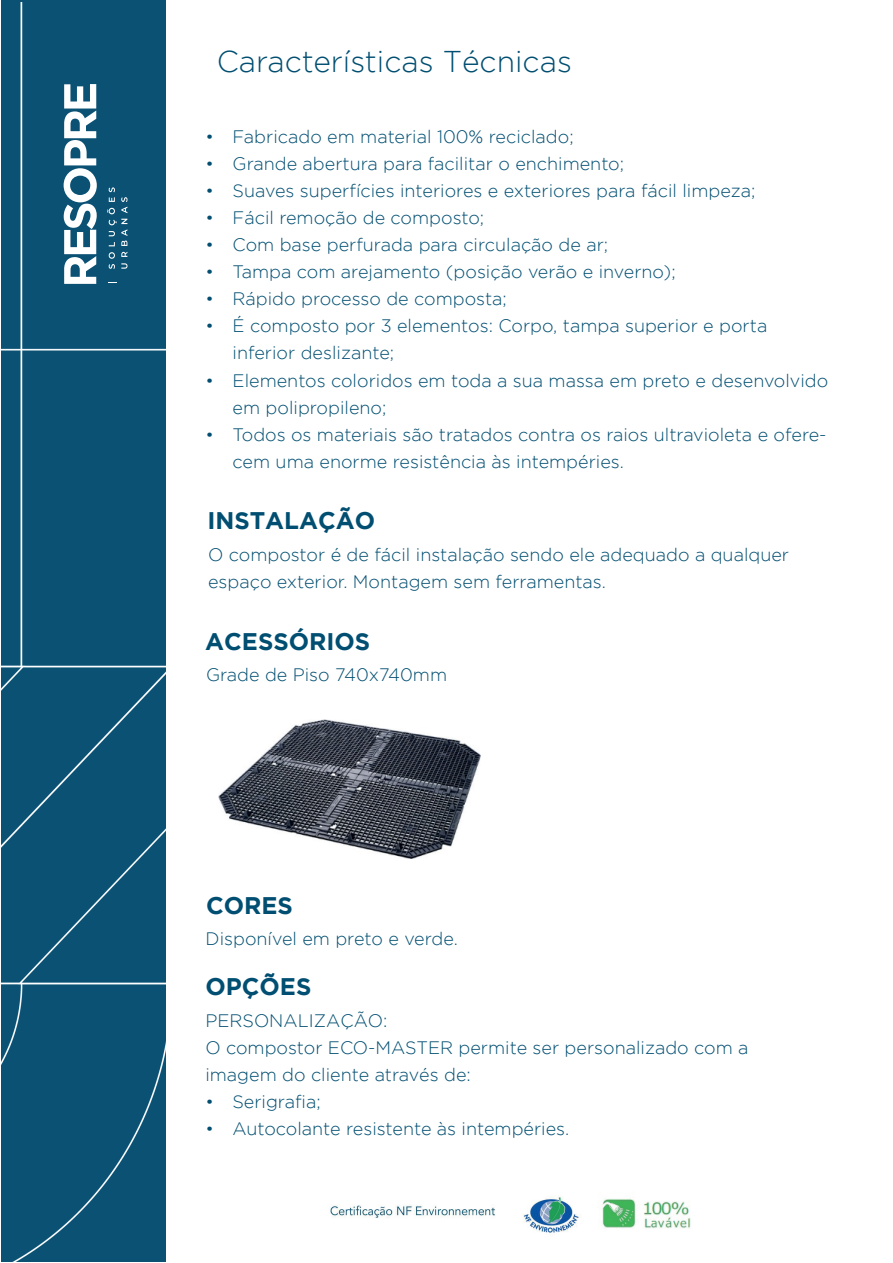
<style>
.page{position:relative;width:893px;height:1263px;background:#fff}
.page>*{position:absolute;margin:0;border:0;box-sizing:border-box;transform-origin:0 0}
.t1{font:300 30px "Gotham";color:#004e71}
.t2{font:700 24px "Gotham";color:#004e71}
.t3{font:300 18px/27px "Gotham";color:#004e71}
</style>
<div class="page">
<div style="left:1px;top:3px;width:165px;height:1259px;background:#0a5174"></div>
<svg style="left:109px;top:252px;width:6px;height:17px"></svg>
<svg style="left:121px;top:263px;width:6px;height:6px"></svg>
<svg style="left:121px;top:252px;width:6px;height:5px"></svg>
<svg style="left:107px;top:187px;width:20px;height:59px"></svg>
<svg style="left:64px;top:84px;width:33px;height:200px"></svg>
<img style="left:218px;top:719px;width:263px;height:140px">
<img style="left:329px;top:1197px;width:252px;height:38px">
<img style="left:602px;top:1199px;width:89px;height:30px">
<h1 class="t1" style="left:217px;top:45px;width:357px">Características Técnicas</h1>
<p class="t3" style="left:206px;top:123px;width:370px">• Fabricado em material 100% reciclado;</p>
<p class="t3" style="left:206px;top:150px;width:420px">• Grande abertura para facilitar o enchimento;</p>
<p class="t3" style="left:206px;top:177px;width:551px">• Suaves superfícies interiores e exteriores para fácil limpeza;</p>
<p class="t3" style="left:206px;top:204px;width:280px">• Fácil remoção de composto;</p>
<p class="t3" style="left:206px;top:231px;width:404px">• Com base perfurada para circulação de ar;</p>
<p class="t3" style="left:206px;top:258px;width:472px">• Tampa com arejamento (posição verão e inverno);</p>
<p class="t3" style="left:206px;top:285px;width:303px">• Rápido processo de composta;</p>
<p class="t3" style="left:233px;top:312px;width:536px;text-indent:-27px">• É composto por 3 elementos: Corpo, tampa superior e porta inferior deslizante;</p>
<p class="t3" style="left:233px;top:366px;width:597px;text-indent:-27px">• Elementos coloridos em toda a sua massa em preto e desenvolvido em polipropileno;</p>
<p class="t3" style="left:233px;top:420px;width:595px;text-indent:-27px">• Todos os materiais são tratados contra os raios ultravioleta e ofere&shy;cem uma enorme resistência às intempéries.</p>
<h2 class="t2" style="left:207px;top:507px;width:169px">INSTALAÇÃO</h2>
<p class="t3" style="left:208px;top:540px;width:582px">O compostor é de fácil instalação sendo ele adequado a qualquer espaço exterior. Montagem sem ferramentas.</p>
<h2 class="t2" style="left:205px;top:627px;width:167px">ACESSÓRIOS</h2>
<p class="t3" style="left:206px;top:661px;width:243px">Grade de Piso 740x740mm</p>
<h2 class="t2" style="left:206px;top:891px;width:88px">CORES</h2>
<p class="t3" style="left:206px;top:925px;width:254px">Disponível em preto e verde.</p>
<h2 class="t2" style="left:205px;top:972px;width:107px">OPÇÕES</h2>
<p class="t3" style="left:205px;top:1006px;width:545px">PERSONALIZAÇÃO:<br>O compostor ECO-MASTER permite ser personalizado com a imagem do cliente através de:</p>
<p class="t3" style="left:205px;top:1087px;width:117px">• Serigrafia;</p>
<p class="t3" style="left:205px;top:1114px;width:365px">• Autocolante resistente às intempéries.</p>
</div>
